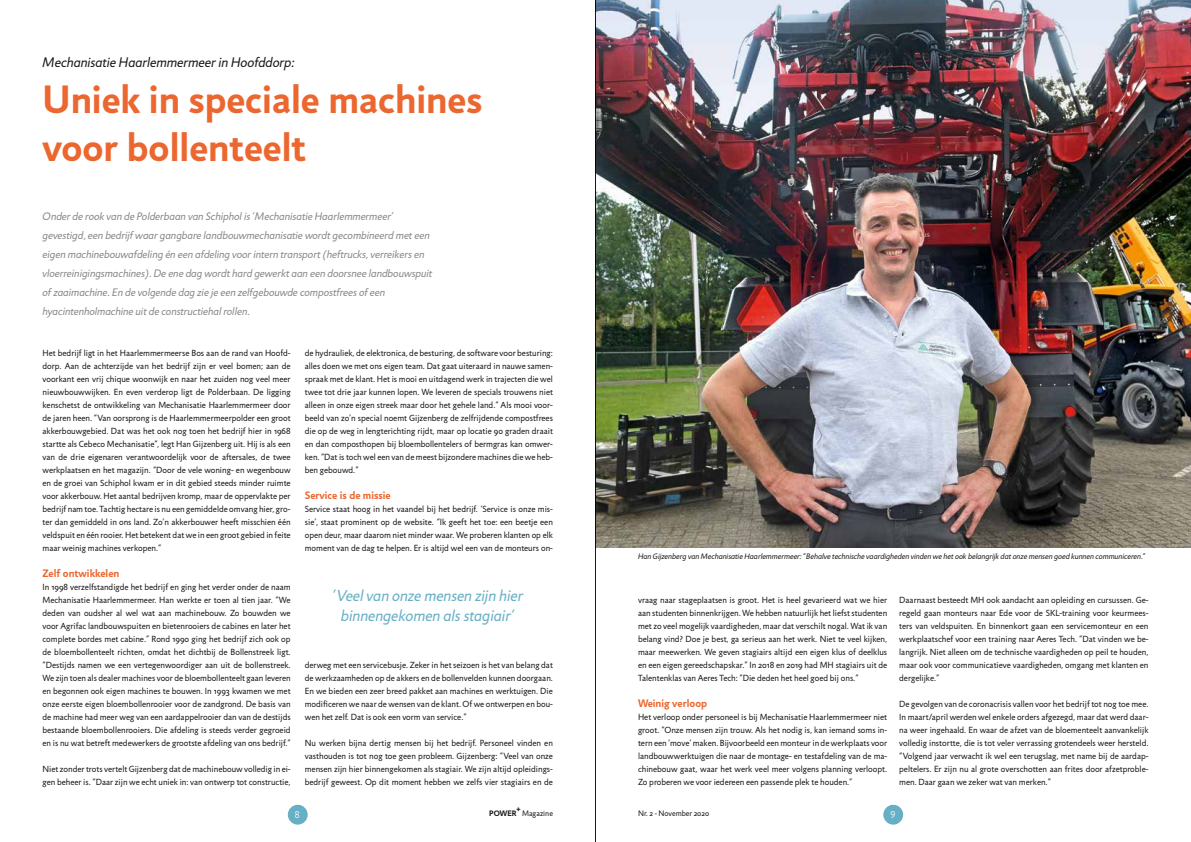
<style>
.page{position:relative;width:1191px;height:842px;background:#fff}
.page>*{position:absolute;margin:0;border:0;box-sizing:border-box;transform-origin:0 0}
.t1{font:700 40px/48px "Jigsaw";color:#ec6730}
.t2{font:italic 16px/19.2px "Jigsaw";color:#66afc4;text-align:center}
.t3{font:italic 14px "Jigsaw";color:#1a1817}
.t4{font:italic 11px/19px "Jigsaw";color:#868889}
.t5{font:700 11px "Jigsaw";color:#ec6730}
.t6{font:300 10px "Jigsaw";color:#fff}
.t7{font:9px/13px "Jigsaw";color:#1a1817;text-align:justify}
.t8{font:italic 8px "Jigsaw";color:#1a1817}
.t9{font:8px "Jigsaw";color:#1a1817}
.t10{font:700 8px "Jigsaw";color:#1a1817}
</style>
<div class="page">
<img style="left:596px;top:0;width:595px;height:547px">
<div style="left:288px;top:805px;width:20px;height:20px;background:#66afc4;border-radius:50%"></div>
<div style="left:883px;top:805px;width:20px;height:20px;background:#66afc4;border-radius:50%"></div>
<hr style="left:595px;top:0;width:1px;height:842px;background:#1a1817">
<h3 class="t3" style="left:43px;top:54px;width:253px">Mechanisatie Haarlemmermeer in Hoofddorp:</h3>
<h1 class="t1" style="left:43px;top:76px;width:441px">Uniek in speciale machines voor bollenteelt</h1>
<p class="t4" style="left:43px;top:207px;width:391px">Onder de rook van de Polderbaan van Schiphol is ‘Mechanisatie Haarlemmermeer’ gevestigd, een bedrijf waar gangbare landbouwmechanisatie wordt gecombineerd met een eigen machinebouwafdeling én een afdeling voor intern transport (heftrucks, verreikers en vloerreinigingsmachines). De ene dag wordt hard gewerkt aan een doorsnee landbouwspuit of zaaimachine. En de volgende dag zie je een zelfgebouwde compostfrees of een hyacintenholmachine uit de constructiehal rollen.</p>
<p class="t7" style="left:43px;top:346px;width:250px">Het bedrijf ligt in het Haarlemmermeerse Bos aan de rand van Hoofd&shy;dorp. Aan de achterzijde van het bedrijf zijn er veel bomen; aan de voorkant een vrij chique woonwijk en naar het zuiden nog veel meer nieuwbouwwijken. En even verderop ligt de Polderbaan. De ligging kenschetst de ontwikkeling van Mechanisatie Haarlemmermeer door de jaren heen. “Van oorsprong is de Haarlemmermeerpolder een groot akkerbouwgebied. Dat was het ook nog toen het bedrijf hier in 1968 startte als Cebeco Mechanisatie”, legt Han Gijzenberg uit. Hij is als een van de drie eigenaren verantwoordelijk voor de aftersales, de twee werkplaatsen en het magazijn. “Door de vele woning- en wegenbouw en de groei van Schiphol kwam er in dit gebied steeds minder ruimte voor akkerbouw. Het aantal bedrijven kromp, maar de oppervlakte per bedrijf nam toe. Tachtig hectare is nu een gemiddelde omvang hier, gro&shy;ter dan gemiddeld in ons land. Zo’n akkerbouwer heeft misschien één veldspuit en één rooier. Het betekent dat we in een groot gebied in feite maar weinig machines verkopen.”</p>
<p class="t5" style="left:43px;top:566px;width:78px">Zelf ontwikkelen</p>
<p class="t7" style="left:43px;top:580px;width:250px">In 1998 verzelfstandigde het bedrijf en ging het verder onder de naam Mechanisatie Haarlemmermeer. Han werkte er toen al tien jaar. “We deden van oudsher al wel wat aan machinebouw. Zo bouwden we voor Agrifac landbouwspuiten en bietenrooiers de cabines en later het complete bordes met cabine.” Rond 1990 ging het bedrijf zich ook op de bloembollenteelt richten, omdat het dichtbij de Bollenstreek ligt. “Destijds namen we een vertegenwoordiger aan uit de bollenstreek.<br>We zijn toen als dealer machines voor de bloembollenteelt gaan leveren en begonnen ook eigen machines te bouwen. In 1993 kwamen we met onze eerste eigen bloembollenrooier voor de zandgrond. De basis van de machine had meer weg van een aardappelrooier dan van de destijds bestaande bloembollenrooiers. Die afdeling is steeds verder gegroeid en is nu wat betreft medewerkers de grootste afdeling van ons bedrijf.”</p>
<p class="t7" style="left:43px;top:762px;width:250px">Niet zonder trots vertelt Gijzenberg dat de machinebouw volledig in ei&shy;gen beheer is. “Daar zijn we echt uniek in: van ontwerp tot constructie,</p>
<p class="t7" style="left:305px;top:346px;width:250px">de hydrauliek, de elektronica, de besturing, de software voor besturing: alles doen we met ons eigen team. Dat gaat uiteraard in nauwe samen&shy;spraak met de klant. Het is mooi en uitdagend werk in trajecten die wel twee tot drie jaar kunnen lopen. We leveren de specials trouwens niet alleen in onze eigen streek maar door het gehele land.” Als mooi voor&shy;beeld van zo’n special noemt Gijzenberg de zelfrijdende compostfrees die op de weg in lengterichting rijdt, maar op locatie 90 graden draait en dan composthopen bij bloembollentelers of bermgras kan omwer&shy;ken. “Dat is toch wel een van de meest bijzondere machines die we heb&shy;ben gebouwd.”</p>
<p class="t5" style="left:305px;top:488px;width:87px">Service is de missie</p>
<p class="t7" style="left:305px;top:502px;width:250px">Service staat hoog in het vaandel bij het bedrijf. ‘Service is onze mis&shy;sie’, staat prominent op de website. “Ik geeft het toe: een beetje een open deur, maar daarom niet minder waar. We proberen klanten op elk moment van de dag te helpen. Er is altijd wel een van de monteurs on-</p>
<h2 class="t2" style="left:333px;top:586px;width:192px">‘Veel van onze mensen zijn hier binnengekomen als stagiair’</h2>
<p class="t7" style="left:305px;top:658px;width:250px">derweg met een servicebusje. Zeker in het seizoen is het van belang dat de werkzaamheden op de akkers en de bollenvelden kunnen doorgaan.<br>En we bieden een zeer breed pakket aan machines en werktuigen. Die modificeren we naar de wensen van de klant. Of we ontwerpen en bou&shy;wen het zelf. Dat is ook een vorm van service.”</p>
<p class="t7" style="left:305px;top:736px;width:250px">Nu werken bijna dertig mensen bij het bedrijf. Personeel vinden en vasthouden is tot nog toe geen probleem. Gijzenberg: “Veel van onze mensen zijn hier binnengekomen als stagiair. We zijn altijd opleidings&shy;bedrijf geweest. Op dit moment hebben we zelfs vier stagiairs en de</p>
<p class="t8" style="left:638px;top:551px;width:509px">Han Gijzenberg van Mechanisatie Haarlemmermeer: “Behalve technische vaardigheden vinden we het ook belangrijk dat onze mensen goed kunnen communiceren.”</p>
<p class="t7" style="left:638px;top:593px;width:251px">vraag naar stageplaatsen is groot. Het is heel gevarieerd wat we hier aan studenten binnenkrijgen. We hebben natuurlijk het liefst studenten met zo veel mogelijk vaardigheden, maar dat verschilt nogal. Wat ik van belang vind? Doe je best, ga serieus aan het werk. Niet te veel kijken, maar meewerken. We geven stagiairs altijd een eigen klus of deelklus en een eigen gereedschapskar.” In 2018 en 2019 had MH stagiairs uit de Talentenklas van Aeres Tech: “Die deden het heel goed bij ons.”</p>
<p class="t5" style="left:638px;top:696px;width:71px">Weinig verloop</p>
<p class="t7" style="left:638px;top:710px;width:251px">Het verloop onder personeel is bij Mechanisatie Haarlemmermeer niet groot. “Onze mensen zijn trouw. Als het nodig is, kan iemand soms in&shy;tern een ‘move’ maken. Bijvoorbeeld een monteur in de werkplaats voor landbouwwerktuigen die naar de montage- en testafdeling van de ma&shy;chinebouw gaat, waar het werk veel meer volgens planning verloopt.<br>Zo proberen we voor iedereen een passende plek te houden.”</p>
<p class="t7" style="left:899px;top:593px;width:251px">Daarnaast besteedt MH ook aandacht aan opleiding en cursussen. Ge&shy;regeld gaan monteurs naar Ede voor de SKL-training voor keurmees&shy;ters van veldspuiten. En binnenkort gaan een servicemonteur en een werkplaatschef voor een training naar Aeres Tech. “Dat vinden we be&shy;langrijk. Niet alleen om de technische vaardigheden op peil te houden, maar ook voor communicatieve vaardigheden, omgang met klanten en dergelijke.”</p>
<p class="t7" style="left:899px;top:697px;width:251px">De gevolgen van de coronacrisis vallen voor het bedrijf tot nog toe mee.<br>In maart/april werden wel enkele orders afgezegd, maar dat werd daar&shy;na weer ingehaald. En waar de afzet van de bloementeelt aanvankelijk volledig instortte, die is tot veler verrassing grotendeels weer hersteld. “Volgend jaar verwacht ik wel een terugslag, met name bij de aardap&shy;peltelers. Er zijn nu al grote overschotten aan frites door afzetproble&shy;men. Daar gaan we zeker wat van merken.”</p>
<p class="t10" style="left:516px;top:805px;width:6px">+</p>
<p class="t6" style="left:295px;top:809px;width:6px">8</p>
<p class="t9" style="left:522px;top:809px;width:32px">Magazine</p>
<p class="t9" style="left:638px;top:809px;width:73px">Nr. 2 - November 2020</p>
<p class="t6" style="left:890px;top:809px;width:6px">9</p>
<p class="t10" style="left:489px;top:809px;width:29px">POWER</p>
</div>
